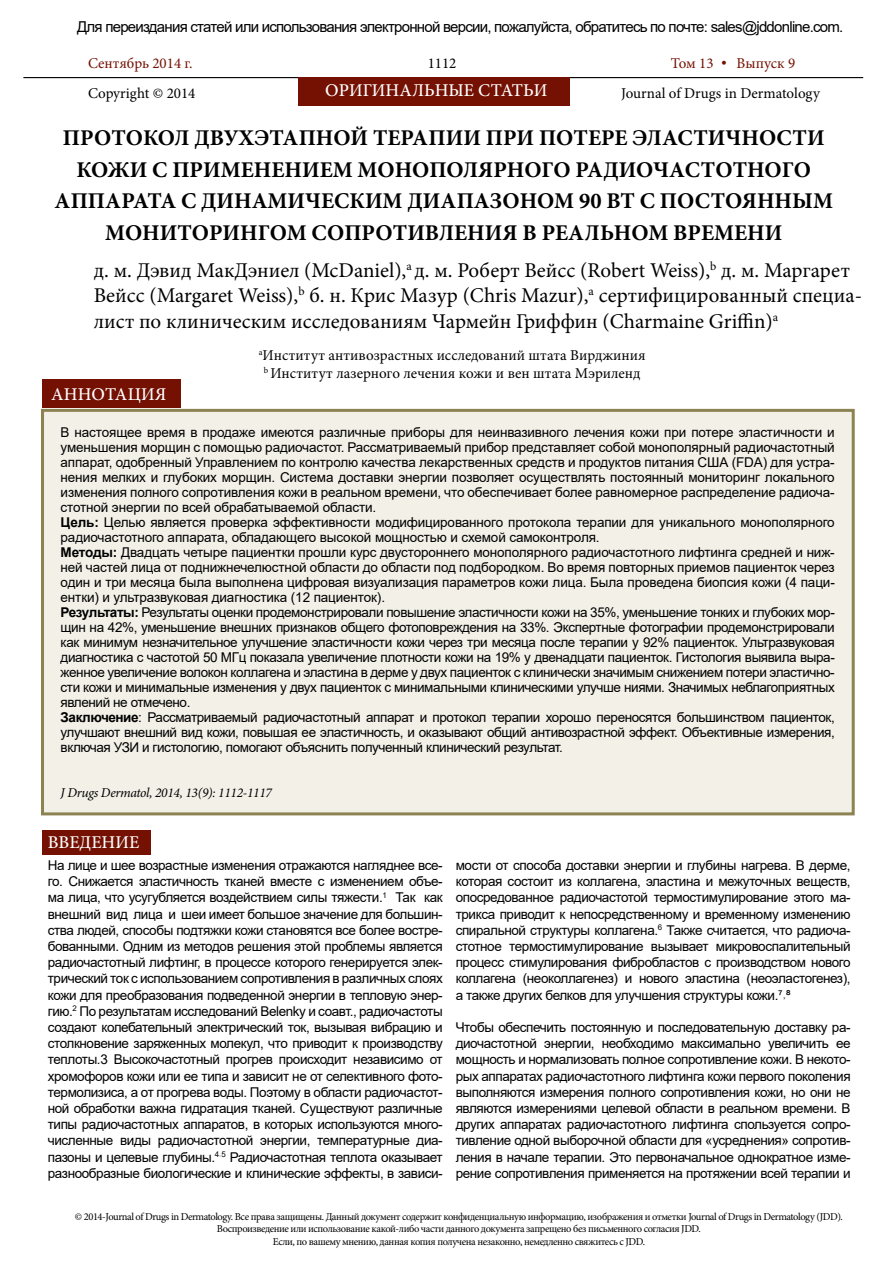
<style>
.page{position:relative;width:893px;height:1263px;background:#fff}
.page>*{position:absolute;margin:0;border:0;box-sizing:border-box;transform-origin:0 0}
.t1{font:700 22.5px/31.5px "Minion Pro";color:#000;text-align:center}
.t2{font:21px/25.2px "Minion Pro";color:#000}
.t3{font:500 18px "Minion Pro";color:#fff}
.t4{font:15px/18px "Minion Pro";color:#000;text-align:center}
.t5{font:15px "Arial";letter-spacing:-.05em;color:#000}
.t6{font:15px "Minion Pro";color:#741103}
.t7{font:13.5px/16.2px "Arial";letter-spacing:-.03em;color:#000;text-align:justify}
.t8{font:italic 13.5px "Minion Pro";letter-spacing:-.02em;color:#000}
.t9{font:10.5px/12.6px "Minion Pro";letter-spacing:-.04em;color:#000;text-align:center}
.s1{font-family:"Gotham"}
.s2{font-weight:700}
</style>
<div class="page">
<hr style="left:23px;top:77px;width:840px;height:1px;background:#000">
<div style="left:298px;top:77px;width:272px;height:28px;background:#741103"></div>
<div style="left:43px;top:379px;width:138px;height:29px;background:#741103"></div>
<div style="left:43px;top:830px;width:108px;height:24px;background:#741103"></div>
<div style="left:41px;top:409px;width:814px;height:406px;background:#f3f0e8;border:3px solid #8c8352"></div>
<p class="t5" style="left:77px;top:16px;width:768px">Для переиздания статей или использования электронной версии, пожалуйста, обратитесь по почте: sales@jddonline.com.</p>
<p class="t6" style="left:88px;top:53px;width:106px">Сентябрь 2014 г.</p>
<p class="t4" style="left:428px;top:54px;width:30px">1112</p>
<p class="t6" style="left:671px;top:53px;width:126px">Том 13 <span class="s1">•</span> Выпуск 9</p>
<p class="t4" style="left:88px;top:84px;width:109px">Copyright © 2014</p>
<p class="t4" style="left:621px;top:84px;width:200px">Journal of Drugs in Dermatology</p>
<h3 class="t3" style="left:325px;top:78px;width:224px">ОРИГИНАЛЬНЫЕ СТАТЬИ</h3>
<h1 class="t1" style="left:54px;top:122px;width:780px">ПРОТОКОЛ ДВУХЭТАПНОЙ ТЕРАПИИ ПРИ ПОТЕРЕ ЭЛАСТИЧНОСТИ КОЖИ С ПРИМЕНЕНИЕМ МОНОПОЛЯРНОГО РАДИОЧАСТОТНОГО АППАРАТА С ДИНАМИЧЕСКИМ ДИАПАЗОНОМ 90 ВТ С ПОСТОЯННЫМ МОНИТОРИНГОМ СОПРОТИВЛЕНИЯ В РЕАЛЬНОМ ВРЕМЕНИ</h1>
<p class="t2" style="left:94px;top:258px;width:770px">д. м. Дэвид МакДэниел (McDaniel),<sup>a</sup> д. м. Роберт Вейсс (Robert Weiss),<sup>b</sup> д. м. Маргарет<br>Вейсс (Margaret Weiss),<sup>b</sup> б. н. Крис Мазур (Chris Mazur),<sup>a</sup> сертифицированный специа&shy;лист по клиническим исследованиям Чармейн Гриффин (Charmaine Griffin)<sup>a</sup></p>
<p class="t4" style="left:259px;top:346px;width:388px"><sup>a</sup>Институт антивозрастных исследований штата Вирджиния <sup>b</sup> Институт лазерного лечения кожи и вен штата Мэриленд</p>
<h3 class="t3" style="left:51px;top:382px;width:117px">АННОТАЦИЯ</h3>
<p class="t7" style="left:61px;top:425px;width:776px;line-height:15px;text-align:left">В настоящее время в продаже имеются различные приборы для неинвазивного лечения кожи при потере эластичности и уменьшения морщин с помощью радиочастот. Рассматриваемый прибор представляет собой монополярный радиочастотный аппарат, одобренный Управлением по контролю качества лекарственных средств и продуктов питания США (FDA) для устра&shy;нения мелких и глубоких морщин. Система доставки энергии позволяет осуществлять постоянный мониторинг локального изменения полного сопротивления кожи в реальном времени, что обеспечивает более равномерное распределение радиоча&shy;стотной энергии по всей обрабатываемой области.<br><span class="s2">Цель:</span> Целью является проверка эффективности модифицированного протокола терапии для уникального монополярного радиочастотного аппарата, обладающего высокой мощностью и схемой самоконтроля.<br><span class="s2">Методы:</span> Двадцать четыре пациентки прошли курс двустороннего монополярного радиочастотного лифтинга средней и ниж&shy;ней частей лица от поднижнечелюстной области до области под подбородком. Во время повторных приемов пациенток через один и три месяца была выполнена цифровая визуализация параметров кожи лица. Была проведена биопсия кожи (4 паци&shy;ентки) и ультразвуковая диагностика (12 пациенток).<br><span class="s2">Результаты:</span> Результаты оценки продемонстрировали повышение эластичности кожи на 35%, уменьшение тонких и глубоких мор&shy;щин на 42%, уменьшение внешних признаков общего фотоповреждения на 33%. Экспертные фотографии продемонстрировали как минимум незначительное улучшение эластичности кожи через три месяца после терапии у 92% пациенток. Ультразвуковая диагностика с частотой 50 МГц показала увеличение плотности кожи на 19% у двенадцати пациенток. Гистология выявила выра&shy;женное увеличение волокон коллагена и эластина в дерме у двух пациенток с клинически значимым снижением потери эластично&shy;сти кожи и минимальные изменения у двух пациенток с минимальными клиническими улучше ниями. Значимых неблагоприятных явлений не отмечено.<br><span class="s2">Заключение</span>: Рассматриваемый радиочастотный аппарат и протокол терапии хорошо переносятся большинством пациенток, улучшают внешний вид кожи, повышая ее эластичность, и оказывают общий антивозрастной эффект. Объективные измерения, включая УЗИ и гистологию, помогают объяснить полученный клинический результат.</p>
<p class="t8" style="left:61px;top:784px;width:213px">J Drugs Dermatol, 2014, 13(9): 1112-1117</p>
<h3 class="t3" style="left:48px;top:830px;width:93px">ВВЕДЕНИЕ</h3>
<p class="t7" style="left:48px;top:857px;width:396px">На лице и шее возрастные изменения отражаются нагляднее все&shy;го. Снижается эластичность тканей вместе с изменением объе&shy;ма лица, что усугубляется воздействием силы тяжести.<sup>1</sup> Так как внешний вид лица и шеи имеет большое значение для большин&shy;ства людей, способы подтяжки кожи становятся все более востре&shy;бованными. Одним из методов решения этой проблемы является радиочастотный лифтинг, в процессе которого генерируется элек&shy;трический ток с использованием сопротивления в различных слоях кожи для преобразования подведенной энергии в тепловую энер&shy;гию.<sup>2</sup> По результатам исследований Belenky и соавт., радиочастоты создают колебательный электрический ток, вызывая вибрацию и столкновение заряженных молекул, что приводит к производству теплоты.3 Высокочастотный прогрев происходит независимо от хромофоров кожи или ее типа и зависит не от селективного фото&shy;термолизиса, а от прогрева воды. Поэтому в области радиочастот&shy;ной обработки важна гидратация тканей. Существуют различные типы радиочастотных аппаратов, в которых используются много&shy;численные виды радиочастотной энергии, температурные диа&shy;пазоны и целевые глубины.<sup>4˒5</sup> Радиочастотная теплота оказывает разнообразные биологические и клинические эффекты, в зависи-</p>
<p class="t7" style="left:456px;top:857px;width:396px">мости от способа доставки энергии и глубины нагрева. В дерме, которая состоит из коллагена, эластина и межуточных веществ, опосредованное радиочастотой термостимулирование этого ма&shy;трикса приводит к непосредственному и временному изменению спиральной структуры коллагена.<sup>6</sup> Также считается, что радиоча&shy;стотное термостимулирование вызывает микровоспалительный процесс стимулирования фибробластов с производством нового коллагена (неоколлагенез) и нового эластина (неоэластогенез), а также других белков для улучшения структуры кожи.⁷˒⁸</p>
<p class="t7" style="left:456px;top:1019px;width:396px">Чтобы обеспечить постоянную и последовательную доставку ра&shy;диочастотной энергии, необходимо максимально увеличить ее мощность и нормализовать полное сопротивление кожи. В некото&shy;рых аппаратах радиочастотного лифтинга кожи первого поколения выполняются измерения полного сопротивления кожи, но они не являются измерениями целевой области в реальном времени. В других аппаратах радиочастотного лифтинга спользуется сопро&shy;тивление одной выборочной области для «усреднения» сопротив&shy;ления в начале терапии. Это первоначальное однократное изме&shy;рение сопротивления применяется на протяжении всей терапии и</p>
<p class="t9" style="left:75px;top:1210px;width:770px">© 2014-Journal of Drugs in Dermatology. Все права защищены. Данный документ содержит конфиденциальную информацию, изображения и отметки Journal of Drugs in Dermatology (JDD).<br>Воспроизведение или использование какой-либо части данного документа запрещено без письменного согласия JDD.<br>Если, по вашему мнению, данная копия получена незаконно, немедленно свяжитесь с JDD.</p>
</div>
